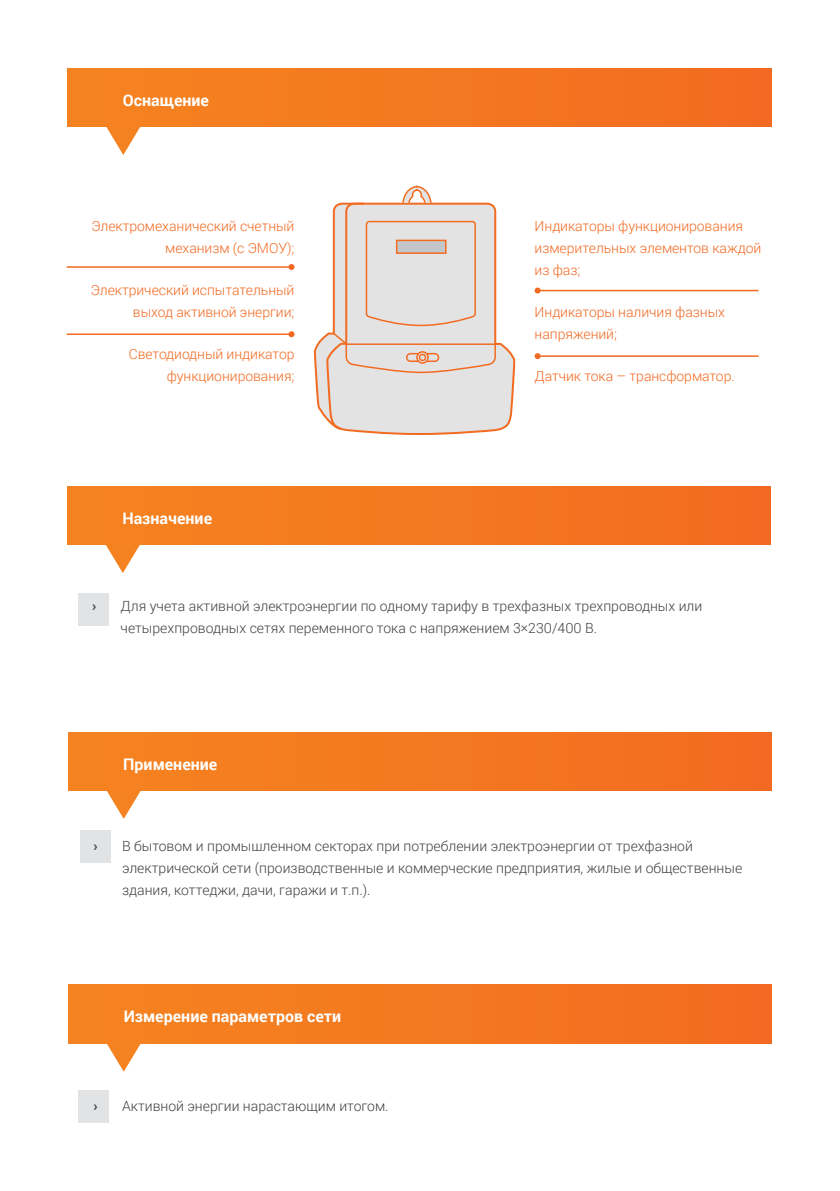
<style>
.page{position:relative;width:840px;height:1191px;background:#fff}
.page>*{position:absolute;margin:0;border:0;box-sizing:border-box;transform-origin:0 0}
.t1{font:700 16px "Roboto";color:#fff}
.t2{font:300 14px/22px "Roboto";color:#414042}
.t3{font:300 14px/22px "Roboto";letter-spacing:-.005em;color:#f26921;text-align:right}
.t4{font:700 14px "Roboto";color:#414042}
</style>
<div class="page">
<div style="left:80px;top:830px;width:30px;height:33px;background:#e2e3e4"></div>
<div style="left:78px;top:1090px;width:31px;height:33px;background:#e2e3e4"></div>
<div style="left:78px;top:593px;width:31px;height:33px;background:#e2e3e4"></div>
<div style="left:68px;top:68px;width:703px;height:59px;background:#f47820"></div>
<hr style="left:67px;top:266px;width:224px;height:2px;background:#f26921">
<svg style="left:288px;top:264px;width:6px;height:6px"></svg>
<hr style="left:537px;top:355px;width:221px;height:2px;background:#f26921">
<svg style="left:534px;top:353px;width:6px;height:6px"></svg>
<hr style="left:537px;top:290px;width:221px;height:1px;background:#f26921">
<svg style="left:534px;top:287px;width:6px;height:6px"></svg>
<hr style="left:67px;top:333px;width:224px;height:2px;background:#f26921">
<svg style="left:288px;top:331px;width:6px;height:6px"></svg>
<svg style="left:106px;top:127px;width:34px;height:28px"></svg>
<div style="left:67px;top:486px;width:703px;height:59px;background:#f47820"></div>
<div style="left:68px;top:984px;width:703px;height:59px;background:#f47820"></div>
<div style="left:68px;top:732px;width:703px;height:58px;background:#f47820"></div>
<svg style="left:106px;top:545px;width:34px;height:28px"></svg>
<svg style="left:107px;top:1043px;width:34px;height:28px"></svg>
<svg style="left:107px;top:790px;width:34px;height:29px"></svg>
<svg style="left:347px;top:210px;width:167px;height:224px"></svg>
<svg style="left:314px;top:186px;width:182px;height:245px;background:#e7ddd8"></svg>
<p class="t1" style="left:123px;top:89px;width:88px">Оснащение</p>
<p class="t3" style="left:92px;top:215px;width:204px">Электромеханический счетный механизм (с ЭМОУ);</p>
<p class="t3" style="left:91px;top:278px;width:205px">Электрический испытательный выход активной энергии;</p>
<p class="t3" style="left:129px;top:342px;width:167px">Светодиодный индикатор функционирования;</p>
<p class="t1" style="left:122px;top:507px;width:91px">Назначение</p>
<p class="t3" style="left:534px;top:215px;width:228px;text-align:left">Индикаторы функционирования измерительных элементов каждой из фаз;</p>
<p class="t3" style="left:534px;top:300px;width:192px;text-align:left">Индикаторы наличия фазных напряжений;</p>
<p class="t3" style="left:534px;top:364px;width:201px">Датчик тока – трансформатор.</p>
<p class="t4" style="left:92px;top:596px;width:6px">›</p>
<p class="t2" style="left:120px;top:595px;width:583px">Для учета активной электроэнергии по одному тарифу в трехфазных трехпроводных или четырехпроводных сетях переменного тока с напряжением 3×230/400 В.</p>
<p class="t1" style="left:123px;top:752px;width:96px">Применение</p>
<p class="t4" style="left:94px;top:836px;width:6px">›</p>
<p class="t2" style="left:122px;top:835px;width:621px">В бытовом и промышленном секторах при потреблении электроэнергии от трехфазной электрической сети (производственные и коммерческие предприятия, жилые и общественные здания, коттеджи, дачи, гаражи и т.п.).</p>
<p class="t1" style="left:124px;top:1005px;width:219px">Измерение параметров сети</p>
<p class="t4" style="left:94px;top:1096px;width:6px">›</p>
<p class="t2" style="left:122px;top:1094px;width:268px">Активной энергии нарастающим итогом.</p>
</div>
